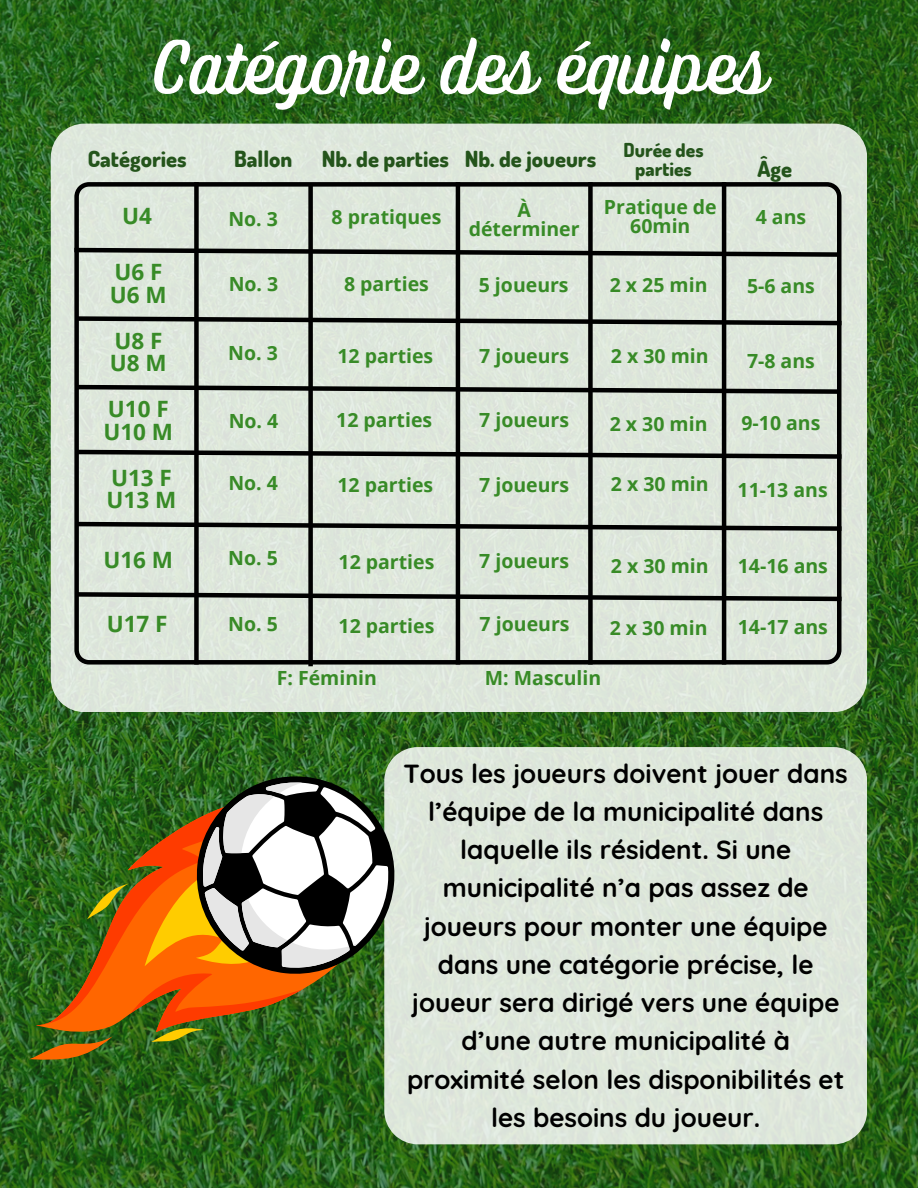
<style>
.page{position:relative;width:918px;height:1188px;background:#fff}
.page>*{position:absolute;margin:0;border:0;box-sizing:border-box;transform-origin:0 0}
.t1{font:74.7px "Ayr Tropika Island Script Casual";color:#fff}
.t2{font:700 26.1px/38.2px "Quicksand";color:#000;text-align:center}
.t3{font:700 22.5px/22.5px "Open Sans";color:#388b27}
.t4{font:800 22.2px "Dosis";color:#24541b}
.t5{font:700 19.5px/19.2px "Open Sans";color:#388b27;text-align:center}
.t6{font:800 19.2px/19.2px "Dosis";color:#24541b;text-align:center}
</style>
<div class="page">
<img style="left:0;top:0;width:918px;height:1188px">
<div style="left:51px;top:124px;width:816px;height:588px;background:#dde7db"></div>
<div style="left:74px;top:182px;width:767px;height:483px;background:#dee7db"></div>
<div style="left:194px;top:182px;width:5px;height:483px;background:#000"></div>
<div style="left:588px;top:182px;width:5px;height:483px;background:#000"></div>
<hr style="left:722px;top:182px;width:4px;height:483px;background:#000">
<svg style="left:70px;top:246px;width:772px;height:13px;background:#8d928b"></svg>
<svg style="left:73px;top:314px;width:773px;height:14px;background:#929891"></svg>
<svg style="left:72px;top:383px;width:772px;height:13px;background:#8d928b"></svg>
<svg style="left:73px;top:447px;width:773px;height:14px;background:#929891"></svg>
<svg style="left:73px;top:590px;width:773px;height:13px;background:#8d938c"></svg>
<svg style="left:73px;top:520px;width:773px;height:13px;background:#8d938c"></svg>
<hr style="left:456px;top:182px;width:4px;height:483px;background:#000">
<div style="left:308px;top:184px;width:5px;height:482px;background:#000"></div>
<div style="left:384px;top:747px;width:483px;height:397px;background:#dee7da"></div>
<svg style="left:35px;top:796px;width:347px;height:243px;background:#2c651d"></svg>
<svg style="left:151px;top:1036px;width:53px;height:7px"></svg>
<svg style="left:29px;top:1034px;width:84px;height:28px;background:#6b6313"></svg>
<svg style="left:36px;top:796px;width:293px;height:240px;background:#746213"></svg>
<svg style="left:145px;top:772px;width:253px;height:206px"></svg>
<p class="t1" style="left:152px;top:19px;width:616px">Catégorie des équipes</p>
<p class="t4" style="left:88px;top:144px;width:101px">Catégories</p>
<p class="t4" style="left:234px;top:144px;width:60px">Ballon</p>
<p class="t6" style="left:623px;top:139px;width:82px">Durée des parties</p>
<h3 class="t4" style="left:322px;top:144px;width:129px">Nb. de parties</h3>
<p class="t4" style="left:465px;top:144px;width:133px">Nb. de joueurs</p>
<p class="t4" style="left:757px;top:154px;width:36px">Âge</p>
<h1 class="t3" style="left:122px;top:204px;width:31px">U4</h1>
<h4 class="t3" style="left:110px;top:260px;width:58px">U6 F<br>U6 M</h4>
<h4 class="t3" style="left:110px;top:329px;width:58px">U8 F<br>U8 M</h4>
<h4 class="t3" style="left:104px;top:397px;width:71px">U10 F<br>U10 M</h4>
<h4 class="t3" style="left:107px;top:466px;width:71px">U13 F<br>U13 M</h4>
<p class="t5" style="left:228px;top:209px;width:51px">No. 3</p>
<p class="t5" style="left:332px;top:207px;width:111px">8 pratiques</p>
<p class="t5" style="left:469px;top:200px;width:112px">À déterminer</p>
<p class="t5" style="left:756px;top:207px;width:52px">4 ans</p>
<p class="t5" style="left:604px;top:197px;width:114px">Pratique de<br>60min</p>
<p class="t5" style="left:229px;top:274px;width:51px">No. 3</p>
<h3 class="t5" style="left:344px;top:274px;width:86px">8 parties</h3>
<p class="t5" style="left:479px;top:275px;width:91px">5 joueurs</p>
<p class="t5" style="left:610px;top:275px;width:99px">2 x 25 min</p>
<p class="t5" style="left:228px;top:343px;width:51px">No. 3</p>
<p class="t5" style="left:337px;top:346px;width:97px">12 parties</p>
<p class="t5" style="left:479px;top:346px;width:91px">7 joueurs</p>
<p class="t5" style="left:611px;top:346px;width:99px">2 x 30 min</p>
<p class="t5" style="left:229px;top:411px;width:51px">No. 4</p>
<p class="t5" style="left:336px;top:410px;width:97px">12 parties</p>
<p class="t5" style="left:479px;top:410px;width:91px">7 joueurs</p>
<p class="t5" style="left:610px;top:414px;width:99px">2 x 30 min</p>
<h3 class="t5" style="left:228px;top:473px;width:51px">No. 4</h3>
<p class="t5" style="left:337px;top:475px;width:97px">12 parties</p>
<p class="t5" style="left:479px;top:475px;width:91px">7 joueurs</p>
<p class="t5" style="left:611px;top:473px;width:99px">2 x 30 min</p>
<h3 class="t5" style="left:747px;top:275px;width:69px">5-6 ans</h3>
<p class="t5" style="left:747px;top:351px;width:69px">7-8 ans</p>
<p class="t5" style="left:741px;top:413px;width:80px">9-10 ans</p>
<p class="t5" style="left:738px;top:480px;width:92px">11-13 ans</p>
<p class="t3" style="left:104px;top:548px;width:71px">U16 M</p>
<p class="t5" style="left:228px;top:548px;width:51px">No. 5</p>
<p class="t5" style="left:339px;top:552px;width:97px">12 parties</p>
<p class="t5" style="left:479px;top:551px;width:91px">7 joueurs</p>
<p class="t5" style="left:611px;top:555px;width:99px">2 x 30 min</p>
<h3 class="t5" style="left:738px;top:556px;width:92px">14-16 ans</h3>
<h4 class="t3" style="left:107px;top:612px;width:62px">U17 F</h4>
<p class="t5" style="left:228px;top:613px;width:51px">No. 5</p>
<p class="t5" style="left:339px;top:615px;width:97px">12 parties</p>
<h3 class="t5" style="left:480px;top:613px;width:91px">7 joueurs</h3>
<p class="t5" style="left:610px;top:617px;width:99px">2 x 30 min</p>
<p class="t5" style="left:738px;top:617px;width:92px">14-17 ans</p>
<p class="t5" style="left:277px;top:667px;width:102px">F: Féminin</p>
<p class="t5" style="left:485px;top:667px;width:118px">M: Masculin</p>
<p class="t2" style="left:404px;top:754px;width:446px">Tous les joueurs doivent jouer dans l’équipe de la municipalité dans laquelle ils résident. Si une municipalité n’a pas assez de joueurs pour monter une équipe dans une catégorie précise, le joueur sera dirigé vers une équipe d’une autre municipalité à proximité selon les disponibilités et les besoins du joueur.</p>
</div>
